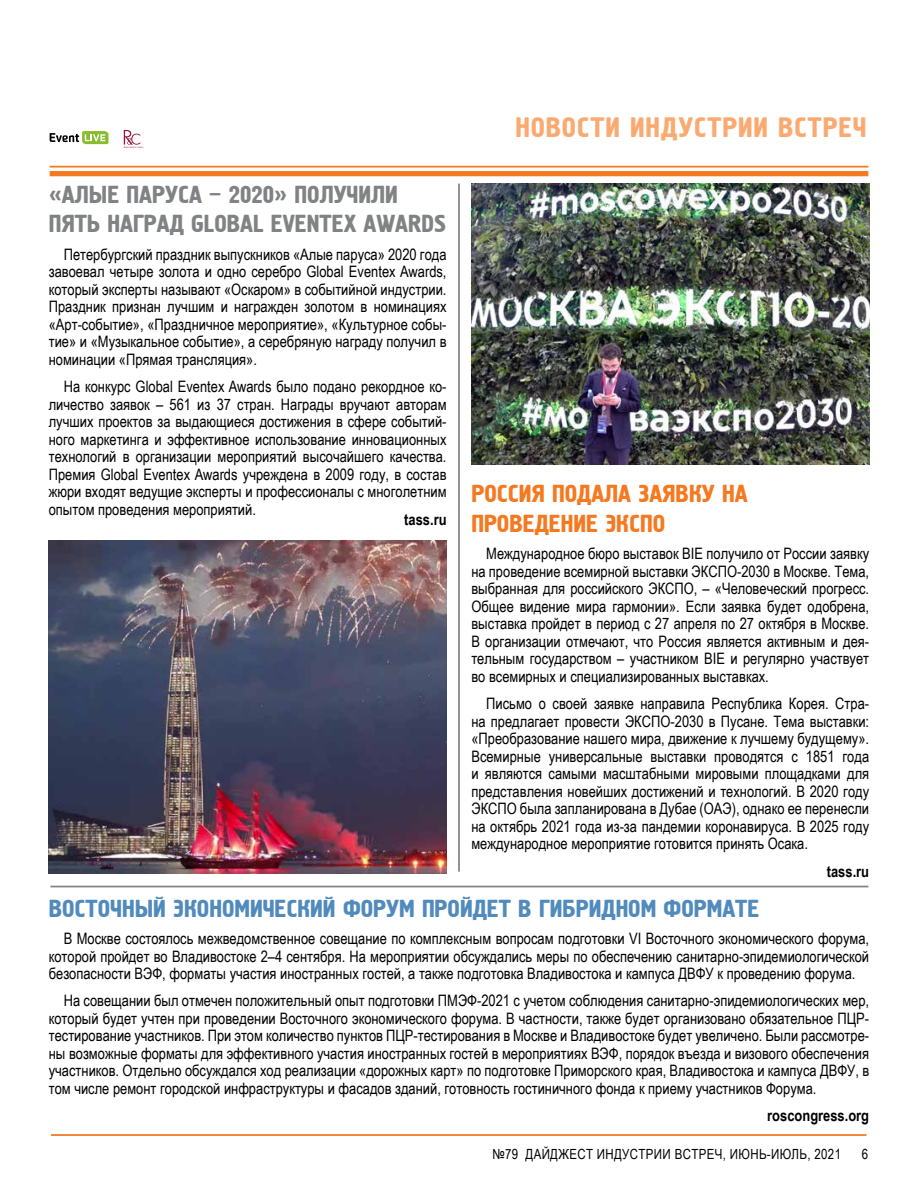
<style>
.page{position:relative;width:918px;height:1191px;background:#fff}
.page>*{position:absolute;margin:0;border:0;box-sizing:border-box;transform-origin:0 0}
.t1{font:28px "Hermes";letter-spacing:.035em;color:#faaa71}
.t2{font:24.5px/29.4px "Hermes";color:#808285}
.t3{font:24.5px "Hermes";color:#518bbd}
.t4{font:24.5px/29.4px "Hermes";color:#f47920}
.t5{font:15.75px/17.5px "Arial Narrow";color:#000;text-align:justify}
.t6{font:700 15.75px "Arial Narrow";color:#000}
.t7{font:14px "Arial Narrow";letter-spacing:.025em;color:#000}
</style>
<div class="page">
<hr style="left:50px;top:166px;width:818px;height:1px;background:#f47920">
<div style="left:50px;top:171px;width:818px;height:5px;background:#f47920"></div>
<hr style="left:51px;top:1134px;width:815px;height:1px;background:#f47920">
<svg style="left:124px;top:130px;width:19px;height:18px"></svg>
<svg style="left:50px;top:131px;width:58px;height:13px"></svg>
<img style="left:49px;top:541px;width:397px;height:332px">
<img style="left:471px;top:184px;width:398px;height:281px">
<hr style="left:50px;top:885px;width:818px;height:2px;background:#808285">
<hr style="left:458px;top:184px;width:2px;height:687px;background:#808285">
<h1 class="t1" style="left:515px;top:111px;width:353px">НОВОСТИ ИНДУСТРИИ ВСТРЕЧ</h1>
<h2 class="t2" style="left:49px;top:180px;width:399px">«АЛЫЕ ПАРУСА – 2020» ПОЛУЧИЛИ<br>ПЯТЬ НАГРАД GLOBAL EVENTEX AWARDS</h2>
<p class="t5" style="left:49px;top:245px;width:399px;text-indent:15px">Петербургский праздник выпускников «Алые паруса» 2020 года завоевал четыре золота и одно серебро Global Eventex Awards, который эксперты называют «Оскаром» в событийной индустрии.<br>Праздник признан лучшим и награжден золотом в номинациях «Арт-событие», «Праздничное мероприятие», «Культурное собы&shy;тие» и «Музыкальное событие», а серебряную награду получил в номинации «Прямая трансляция».</p>
<p class="t5" style="left:49px;top:377px;width:399px;text-indent:15px">На конкурс Global Eventex Awards было подано рекордное ко&shy;личество заявок – 561 из 37 стран. Награды вручают авторам лучших проектов за выдающиеся достижения в сфере событий&shy;ного маркетинга и эффективное использование инновационных технологий в организации мероприятий высочайшего качества.<br>Премия Global Eventex Awards учреждена в 2009 году, в состав жюри входят ведущие эксперты и профессионалы с многолетним опытом проведения мероприятий.</p>
<h2 class="t4" style="left:471px;top:480px;width:278px">РОССИЯ ПОДАЛА ЗАЯВКУ НА<br>ПРОВЕДЕНИЕ ЭКСПО</h2>
<p class="t5" style="left:471px;top:544px;width:399px;text-indent:15px">Международное бюро выставок BIE получило от России заявку на проведение всемирной выставки ЭКСПО-2030 в Москве. Тема, выбранная для российского ЭКСПО, – «Человеческий прогресс.<br>Общее видение мира гармонии». Если заявка будет одобрена, выставка пройдет в период с 27 апреля по 27 октября в Москве.<br>В организации отмечают, что Россия является активным и дея&shy;тельным государством – участником BIE и регулярно участвует во всемирных и специализированных выставках.</p>
<p class="t5" style="left:471px;top:694px;width:399px;text-indent:15px">Письмо о своей заявке направила Республика Корея. Стра&shy;на предлагает провести ЭКСПО-2030 в Пусане. Тема выставки: «Преобразование нашего мира, движение к лучшему будущему».<br>Всемирные универсальные выставки проводятся с 1851 года и являются самыми масштабными мировыми площадками для представления новейших достижений и технологий. В 2020 году ЭКСПО была запланирована в Дубае (ОАЭ), однако ее перенесли на октябрь 2021 года из-за пандемии коронавируса. В 2025 году международное мероприятие готовится принять Осака.</p>
<p class="t6" style="left:827px;top:859px;width:44px">tass.ru</p>
<h2 class="t3" style="left:49px;top:894px;width:712px">ВОСТОЧНЫЙ ЭКОНОМИЧЕСКИЙ ФОРУМ ПРОЙДЕТ В ГИБРИДНОМ ФОРМАТЕ</h2>
<p class="t5" style="left:49px;top:929px;width:822px;text-indent:15px">В Москве состоялось межведомственное совещание по комплексным вопросам подготовки VI Восточного экономического форума, которой пройдет во Владивостоке 2–4 сентября. На мероприятии обсуждались меры по обеспечению санитарно-эпидемиологической безопасности ВЭФ, форматы участия иностранных гостей, а также подготовка Владивостока и кампуса ДВФУ к проведению форума.</p>
<p class="t5" style="left:49px;top:991px;width:822px;text-indent:15px">На совещании был отмечен положительный опыт подготовки ПМЭФ-2021 с учетом соблюдения санитарно-эпидемиологических мер, который будет учтен при проведении Восточного экономического форума. В частности, также будет организовано обязательное ПЦР&shy;тестирование участников. При этом количество пунктов ПЦР-тестирования в Москве и Владивостоке будет увеличено. Были рассмотре&shy;ны возможные форматы для эффективного участия иностранных гостей в мероприятиях ВЭФ, порядок въезда и визового обеспечения участников. Отдельно обсуждался ход реализации «дорожных карт» по подготовке Приморского края, Владивостока и кампуса ДВФУ, в том числе ремонт городской инфраструктуры и фасадов зданий, готовность гостиничного фонда к приему участников Форума.</p>
<p class="t6" style="left:767px;top:1104px;width:103px">roscongress.org</p>
<p class="t6" style="left:404px;top:507px;width:44px">tass.ru</p>
<p class="t7" style="left:492px;top:1143px;width:350px">№79 ДАЙДЖЕСТ ИНДУСТРИИ ВСТРЕЧ, ИЮНЬ-ИЮЛЬ, 2021</p>
<p class="t7" style="left:862px;top:1143px;width:8px">6</p>
</div>
